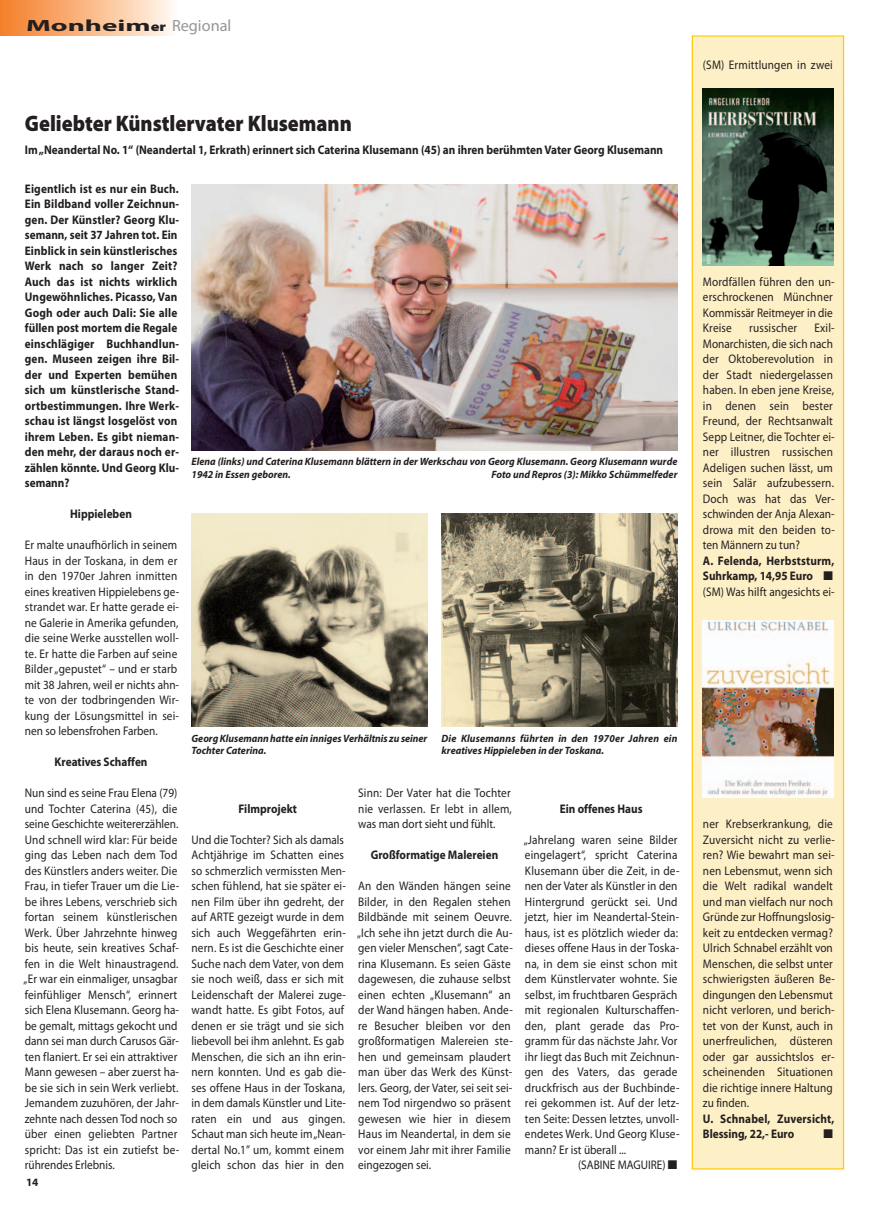
<style>
.page{position:relative;width:869px;height:1205px;background:#fff}
.page>*{position:absolute;margin:0;border:0;box-sizing:border-box;transform-origin:0 0}
.t1{font:900 22.5px "Myriad Pro";color:#231f20;scale:.9 1}
.t2{font:16.25px "Myriad Pro";color:#939598}
.t3{font:12.5px/15.5px "Myriad Pro";letter-spacing:.015em;color:#231f20;scale:.9 1}
.t4{font:700 12.5px/15.5px "Myriad Pro";letter-spacing:.01em;color:#231f20;scale:.9 1}
.t5{font:12.5px "Zapf Dingbats ITC";color:#231f20}
.t6{font:700 11.25px "Myriad Pro";color:#231f20}
.t7{font:italic 700 10.62px/12.5px "Myriad Pro";color:#231f20;scale:.95 1}
.s1{font-weight:700;color:#231f20}
.s2{font-weight:900;font-size:13px;color:#231f20}
.s3{font-weight:600;font-size:7.5px;color:#fff}
.s4{font-weight:400}
</style>
<div class="page">
<div style="left:0;top:0;width:177px;height:35px;background:linear-gradient(to right,#f57d25,#fff9f1)"></div>
<div style="left:692px;top:37px;width:150px;height:1131px;background:#fef0c6"></div>
<div style="left:691px;top:35px;width:152px;height:1134px;border:1px solid #feca0a"></div>
<img style="left:702px;top:89px;width:131px;height:177px">
<img style="left:702px;top:620px;width:131px;height:177px">
<img style="left:191px;top:514px;width:236px;height:212px">
<img style="left:441px;top:514px;width:236px;height:212px">
<img style="left:191px;top:184px;width:486px;height:266px">
<h2 class="t2" style="left:26px;top:20px;width:207px"><span class="s1">Monheim</span><span class="s2">er</span> Regional</h2>
<h1 class="t1" style="left:25px;top:115px;width:365px">Geliebter Künstlervater Klusemann</h1>
<p class="t4" style="left:25px;top:144px;width:710px">Im „Neandertal No. 1“ (Neandertal 1, Erkrath) erinnert sich Caterina Klusemann (45) an ihren berühmten Vater Georg Klusemann</p>
<p class="t4" style="left:25px;top:182px;width:173px">Eigentlich ist es nur ein Buch.<br>Ein Bildband voller Zeichnun&shy;gen. Der Künstler? Georg Klu&shy;semann, seit 37 Jahren tot. Ein<br>Einblick in sein künstlerisches<br>Werk nach so langer Zeit?<br>Auch das ist nichts wirklich<br>Ungewöhnliches. Picasso, Van<br>Gogh oder auch Dali: Sie alle füllen post mortem die Regale einschlägiger Buchhandlun&shy;gen. Museen zeigen ihre Bil&shy;der und Experten bemühen sich um künstlerische Stand&shy;ortbestimmungen. Ihre Werk&shy;schau ist längst losgelöst von ihrem Leben. Es gibt nieman&shy;den mehr, der daraus noch er&shy;zählen könnte. Und Georg Klu&shy;semann?</p>
<p class="t4" style="left:70px;top:507px;width:70px">Hippieleben</p>
<p class="t3" style="left:25px;top:538px;width:173px">Er malte unaufhörlich in seinem<br>Haus in der Toskana, in dem er in den 1970er Jahren inmitten eines kreativen Hippielebens ge&shy;strandet war. Er hatte gerade ei&shy;ne Galerie in Amerika gefunden, die seine Werke ausstellen woll&shy;te. Er hatte die Farben auf seine<br>Bilder „gepustet“ – und er starb mit 38 Jahren, weil er nichts ahn&shy;te von der todbringenden Wir&shy;kung der Lösungsmittel in sei&shy;nen so lebensfrohen Farben.</p>
<p class="t4" style="left:55px;top:755px;width:105px">Kreatives Schaffen</p>
<p class="t3" style="left:24px;top:786px;width:174px">Nun sind es seine Frau Elena (79) und Tochter Caterina (45), die seine Geschichte weitererzählen.<br>Und schnell wird klar: Für beide ging das Leben nach dem Tod des Künstlers anders weiter. Die<br>Frau, in tiefer Trauer um die Lie&shy;be ihres Lebens, verschrieb sich fortan seinem künstlerischen<br>Werk. Über Jahrzehnte hinweg bis heute, sein kreatives Schaf&shy;fen in die Welt hinaustragend. „Er war ein einmaliger, unsagbar feinfühliger Mensch“, erinnert sich Elena Klusemann. Georg ha&shy;be gemalt, mittags gekocht und dann sei man durch Carusos Gär&shy;ten flaniert. Er sei ein attraktiver<br>Mann gewesen – aber zuerst ha&shy;be sie sich in sein Werk verliebt.<br>Jemandem zuzuhören, der Jahr&shy;zehnte nach dessen Tod noch so über einen geliebten Partner spricht: Das ist ein zutiefst be&shy;rührendes Erlebnis.</p>
<p class="t7" style="left:191px;top:456px;width:512px">Elena (links) und Caterina Klusemann blättern in der Werkschau von Georg Klusemann. Georg Klusemann wurde<br>1942 in Essen geboren.</p>
<p class="t7" style="left:491px;top:469px;width:197px">Foto und Repros (3): Mikko Schümmelfeder</p>
<p class="t7" style="left:191px;top:733px;width:250px">Georg Klusemann hatte ein inniges Verhältnis zu seiner<br>Tochter Caterina.</p>
<p class="t7" style="left:441px;top:733px;width:250px">Die Klusemanns führten in den 1970er Jahren ein kreatives Hippieleben in der Toskana.</p>
<p class="t3" style="left:358px;top:786px;width:172px;text-align:justify">Sinn: Der Vater hat die Tochter nie verlassen. Er lebt in allem, was man dort sieht und fühlt.</p>
<p class="t4" style="left:370px;top:848px;width:143px">Großformatige Malereien</p>
<p class="t3" style="left:357px;top:879px;width:174px">An den Wänden hängen seine<br>Bilder, in den Regalen stehen<br>Bildbände mit seinem Oeuvre. „Ich sehe ihn jetzt durch die Au&shy;gen vieler Menschen“, sagt Cate&shy;rina Klusemann. Es seien Gäste dagewesen, die zuhause selbst einen echten „Klusemann“ an der Wand hängen haben. Ande&shy;re Besucher bleiben vor den großformatigen Malereien ste&shy;hen und gemeinsam plaudert man über das Werk des Künst&shy;lers. Georg, der Vater, sei seit sei&shy;nem Tod nirgendwo so präsent gewesen wie hier in diesem<br>Haus im Neandertal, in dem sie vor einem Jahr mit ihrer Familie eingezogen sei.</p>
<p class="t4" style="left:559px;top:802px;width:93px">Ein offenes Haus</p>
<p class="t3" style="left:523px;top:833px;width:172px">„Jahrelang waren seine Bilder</p>
<p class="t3" style="left:524px;top:848px;width:171px">eingelagert“, spricht Caterina</p>
<p class="t3" style="left:524px;top:864px;width:173px">Klusemann über die Zeit, in de-</p>
<p class="t3" style="left:524px;top:879px;width:171px">nen der Vater als Künstler in den</p>
<p class="t3" style="left:524px;top:895px;width:171px">Hintergrund gerückt sei. Und</p>
<p class="t3" style="left:524px;top:910px;width:173px">jetzt, hier im Neandertal-Stein-</p>
<p class="t3" style="left:524px;top:926px;width:172px">haus, ist es plötzlich wieder da:</p>
<p class="t3" style="left:524px;top:941px;width:173px">dieses offene Haus in der Toska-</p>
<p class="t3" style="left:524px;top:957px;width:171px">na, in dem sie einst schon mit</p>
<p class="t3" style="left:524px;top:972px;width:171px">dem Künstlervater wohnte. Sie</p>
<p class="t3" style="left:524px;top:988px;width:171px">selbst, im fruchtbaren Gespräch</p>
<p class="t3" style="left:524px;top:1003px;width:173px">mit regionalen Kulturschaffen-</p>
<p class="t3" style="left:524px;top:1019px;width:173px">den, plant gerade das Pro-</p>
<p class="t3" style="left:524px;top:1034px;width:171px">gramm für das nächste Jahr. Vor</p>
<p class="t3" style="left:524px;top:1050px;width:173px">ihr liegt das Buch mit Zeichnun-</p>
<p class="t3" style="left:524px;top:1065px;width:171px">gen des Vaters, das gerade</p>
<p class="t3" style="left:524px;top:1081px;width:173px">druckfrisch aus der Buchbinde-</p>
<p class="t3" style="left:524px;top:1096px;width:173px">rei gekommen ist. Auf der letz-</p>
<p class="t3" style="left:524px;top:1112px;width:173px">ten Seite: Dessen letztes, unvoll-</p>
<p class="t3" style="left:524px;top:1127px;width:173px">endetes Werk. Und Georg Kluse-</p>
<p class="t3" style="left:524px;top:1143px;width:114px">mann? Er ist überall ...</p>
<p class="t3" style="left:577px;top:1158px;width:112px">(SABINE MAGUIRE) ■</p>
<p class="t4" style="left:238px;top:802px;width:66px">Filmprojekt</p>
<p class="t3" style="left:191px;top:833px;width:173px">Und die Tochter? Sich als damals<br>Achtjährige im Schatten eines so schmerzlich vermissten Men&shy;schen fühlend, hat sie später ei&shy;nen Film über ihn gedreht, der auf ARTE gezeigt wurde in dem sich auch Weggefährten erin&shy;nern. Es ist die Geschichte einer<br>Suche nach dem Vater, von dem sie noch weiß, dass er sich mit<br>Leidenschaft der Malerei zuge&shy;wandt hatte. Es gibt Fotos, auf denen er sie trägt und sie sich liebevoll bei ihm anlehnt. Es gab<br>Menschen, die sich an ihn erin&shy;nern konnten. Und es gab die&shy;ses offene Haus in der Toskana, in dem damals Künstler und Lite&shy;raten ein und aus gingen.<br>Schaut man sich heute im „Nean&shy;dertal No.1” um, kommt einem gleich schon das hier in den</p>
<p class="t6" style="left:26px;top:1178px;width:18px">14<span class="s3">··</span></p>
<p class="t3" style="left:702px;top:58px;width:146px">(SM) Ermittlungen in zwei</p>
<p class="t3" style="left:702px;top:275px;width:148px">Mordfällen führen den un&shy;erschrockenen Münchner<br>Kommissär Reitmeyer in die<br>Kreise</p>
<p class="t3" style="left:702px;top:321px;width:148px;text-indent:111px">Exil-<br>Monar chisten, die sich nach der Oktoberevolution in der Stadt niedergelassen haben. In eben jene Kreise, in denen sein bester<br>Freund, der Rechtsanwalt<br>Sepp Leitner, die Tochter ei&shy;ner illustren russischen<br>Adeligen suchen lässt, um sein Salär aufzubessern.<br>Doch was hat das Ver&shy;schwinden der Anja Alexan&shy;drowa mit den beiden to&shy;ten Männern zu tun?</p>
<p class="t4" style="left:702px;top:554px;width:148px">A. Felenda, Herbststurm,<br>Suhrkamp, 14,95 Euro ■ <span class="s4">(SM) Was hilft angesichts ei-</span></p>
<p class="t3" style="left:748px;top:321px;width:55px">russischer</p>
<p class="t3" style="left:702px;top:817px;width:148px">ner Krebserkrankung, die<br>Zuversicht nicht zu verlie&shy;ren? Wie bewahrt man sei&shy;nen Lebensmut, wenn sich die Welt radikal wandelt und man vielfach nur noch<br>Gründe zur Hoffnungslosig&shy;keit zu entdecken vermag?<br>Ulrich Schnabel erzählt von<br>Menschen, die selbst unter schwierigsten äußeren Be&shy;dingungen den Lebensmut nicht verloren, und berich&shy;tet von der Kunst, auch in unerfreulichen, düsteren oder gar aussichtslos er&shy;scheinenden Situationen die richtige innere Haltung zu finden.</p>
<p class="t4" style="left:702px;top:1112px;width:147px">U. Schnabel, Zuversicht,<br>Blessing, 22,- Euro</p>
<p class="t5" style="left:823px;top:1129px;width:11px">■</p>
</div>
